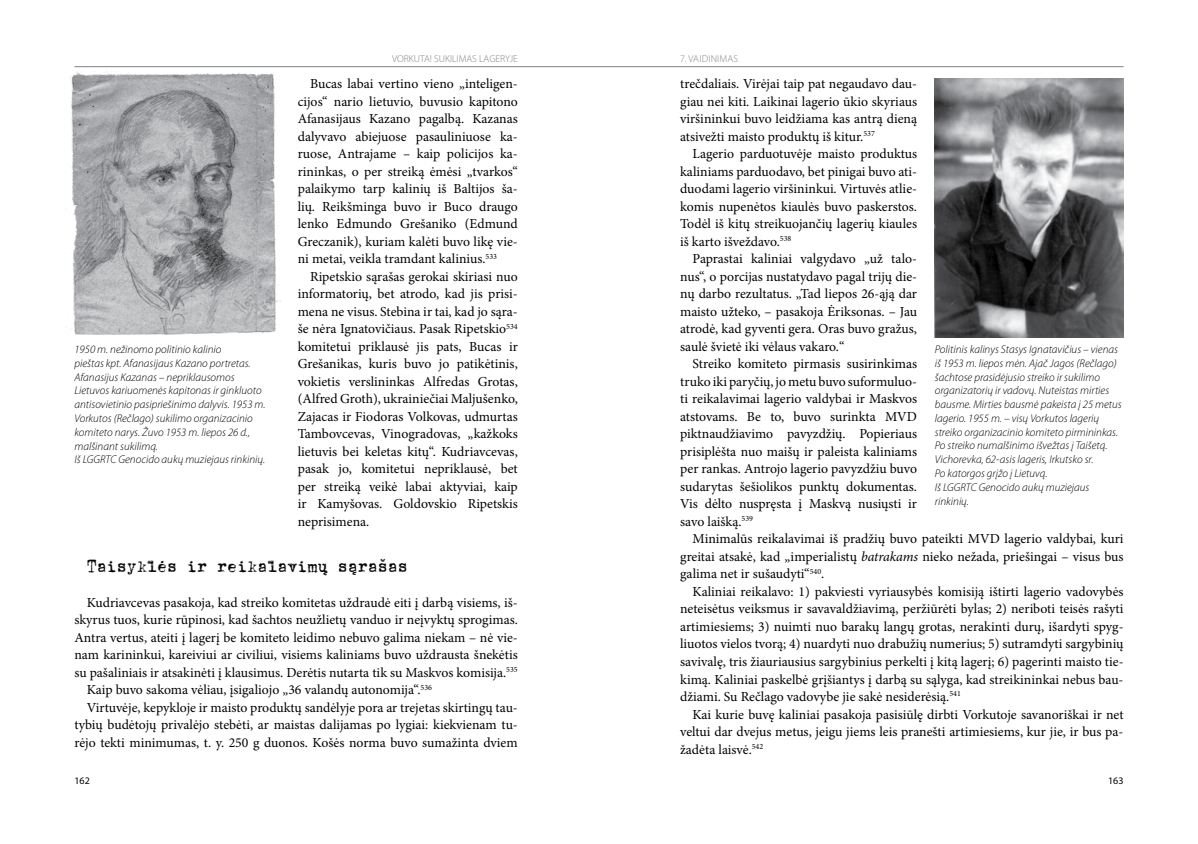
<style>
.page{position:relative;width:1198px;height:844px;background:#fff}
.page>*{position:absolute;margin:0;border:0;box-sizing:border-box;transform-origin:0 0}
.t1{font:18.75px "Underwood 1913 Normal";color:#000}
.t2{font:13.75px/17.5px "Minion Pro";color:#000;text-align:justify}
.t3{font:italic 300 11.25px/13.8px "Myriad Pro";color:#000}
.t4{font:300 10px "Myriad Pro";color:#808285}
.t5{font:10px "Myriad Pro";color:#000}
.s1{font-style:italic}
</style>
<div class="page">
<hr style="left:74px;top:66px;width:1049px;height:1px;background:#808285">
<img style="left:66px;top:71px;width:214px;height:264px">
<img style="left:935px;top:78px;width:188px;height:259px">
<p class="t4" style="left:392px;top:53px;width:127px">VORKUTA! SUKILIMAS LAGERYJE</p>
<p class="t4" style="left:680px;top:53px;width:44px">7. VAIDINIMAS</p>
<p class="t2" style="left:298px;top:75px;width:222px;text-indent:12px">Bucas labai vertino vieno „inteligen&shy;cijos“ nario lietuvio, buvusio kapitono Afanasijaus Kazano pagalbą. Kazanas dalyvavo abiejuose pasauliniuose ka&shy;ruose, Antrajame – kaip policijos ka&shy;rininkas, o per streiką ėmėsi „tvarkos“ palaikymo tarp kalinių iš Baltijos ša&shy;lių. Reikšminga buvo ir Buco draugo lenko Edmundo Grešaniko (Edmund Greczanik), kuriam kalėti buvo likę vie&shy;ni metai, veikla tramdant kalinius.<sup>533</sup></p>
<p class="t2" style="left:298px;top:267px;width:222px;text-indent:12px">Ripetskio sąrašas gerokai skiriasi nuo informatorių, bet atrodo, kad jis prisi&shy;mena ne visus. Stebina ir tai, kad jo sąra&shy;še nėra Ignatovičiaus. Pasak Ripetskio<sup>534 </sup>komitetui priklausė jis pats, Bucas ir Grešanikas, kuris buvo jo patikėtinis, vokietis verslininkas Alfredas Grotas, (Alfred Groth), ukrainiečiai Maljušenko, Zajacas ir Fiodoras Volkovas, udmurtas Tambovcevas, Vinogradovas, „kažkoks lietuvis bei keletas kitų“. Kudriavcevas, pasak jo, komitetui nepriklausė, bet per streiką veikė labai aktyviai, kaip ir Kamyšovas. Goldovskio Ripetskis neprisimena.</p>
<h1 class="t1" style="left:87px;top:553px;width:322px">Taisyklės ir reikalavimų sąrašas</h1>
<p class="t2" style="left:87px;top:593px;width:432px">Kudriavcevas pasakoja, kad streiko komitetas uždraudė eiti į darbą visiems, iš-</p>
<p class="t2" style="left:74px;top:611px;width:445px">skyrus tuos, kurie rūpinosi, kad šachtos neužlietų vanduo ir neįvyktų sprogimas.</p>
<p class="t2" style="left:74px;top:628px;width:445px">Antra vertus, ateiti į lagerį be komiteto leidimo nebuvo galima niekam – nė vie-</p>
<p class="t2" style="left:74px;top:646px;width:445px">nam karininkui, kareiviui ar civiliui, visiems kaliniams buvo uždrausta šnekėtis</p>
<p class="t2" style="left:74px;top:663px;width:445px">su pašaliniais ir atsakinėti į klausimus. Derėtis nutarta tik su Maskvos komisija.<sup>535</sup></p>
<p class="t2" style="left:87px;top:680px;width:347px">Kaip buvo sakoma vėliau, įsigaliojo „36 valandų autonomija“.<sup>536</sup></p>
<p class="t2" style="left:87px;top:698px;width:432px">Virtuvėje, kepykloje ir maisto produktų sandėlyje pora ar trejetas skirtingų tau-</p>
<p class="t2" style="left:74px;top:716px;width:445px">tybių budėtojų privalėjo stebėti, ar maistas dalijamas po lygiai: kiekvienam tu-</p>
<p class="t2" style="left:74px;top:733px;width:445px">rėjo tekti minimumas, t. y. 250 g duonos. Košės norma buvo sumažinta dviem</p>
<p class="t2" style="left:680px;top:75px;width:238px">trečdaliais. Virėjai taip pat negaudavo dau&shy;giau nei kiti. Laikinai lagerio ūkio skyriaus viršininkui buvo leidžiama kas antrą dieną atsivežti maisto produktų iš kitur.<sup>537</sup></p>
<p class="t2" style="left:680px;top:145px;width:238px;text-indent:12px">Lagerio parduotuvėje maisto produktus kaliniams parduodavo, bet pinigai buvo ati&shy;duodami lagerio viršininkui. Virtuvės atlie&shy;komis nupenėtos kiaulės buvo paskerstos.<br>Todėl iš kitų streikuojančių lagerių kiaules iš karto išveždavo.<sup>538</sup></p>
<p class="t2" style="left:680px;top:250px;width:238px;text-indent:12px">Paprastai kaliniai valgydavo „už talo&shy;nus“, o porcijas nustatydavo pagal trijų die&shy;nų darbo rezultatus. „Tad liepos 26-ąją dar maisto užteko, – pasakoja Ėriksonas. – Jau atrodė, kad gyventi gera. Oras buvo gražus, saulė švietė iki vėlaus vakaro.“</p>
<p class="t2" style="left:680px;top:355px;width:238px;text-indent:12px">Streiko komiteto pirmasis susirinkimas truko iki paryčių, jo metu buvo suformuluo&shy;ti reikalavimai lagerio valdybai ir Maskvos atstovams. Be to, buvo surinkta MVD piktnaudžiavimo pavyzdžių. Popieriaus prisiplėšta nuo maišų ir paleista kaliniams per rankas. Antrojo lagerio pavyzdžiu buvo sudarytas šešiolikos punktų dokumentas.<br>Vis dėlto nuspręsta į Maskvą nusiųsti ir savo laišką.<sup>539</sup></p>
<p class="t2" style="left:680px;top:530px;width:445px;text-indent:12px">Minimalūs reikalavimai iš pradžių buvo pateikti MVD lagerio valdybai, kuri greitai atsakė, kad „imperialistų <span class="s1">batrakams</span> nieko nežada, priešingai – visus bus galima net ir sušaudyti“<sup>540</sup>.</p>
<p class="t2" style="left:680px;top:582px;width:445px;text-indent:12px">Kaliniai reikalavo: 1) pakviesti vyriausybės komisiją ištirti lagerio vadovybės neteisėtus veiksmus ir savavaldžiavimą, peržiūrėti bylas; 2) neriboti teisės rašyti artimiesiems; 3) nuimti nuo barakų langų grotas, nerakinti durų, išardyti spyg&shy;liuotos vielos tvorą; 4) nuardyti nuo drabužių numerius; 5) sutramdyti sargybinių savivalę, tris žiauriausius sargybinius perkelti į kitą lagerį; 6) pagerinti maisto tie&shy;kimą. Kaliniai paskelbė grįšiantys į darbą su sąlyga, kad streikininkai nebus bau&shy;džiami. Su Rečlago vadovybe jie sakė nesiderėsią.<sup>541</sup></p>
<p class="t2" style="left:680px;top:705px;width:445px;text-indent:12px">Kai kurie buvę kaliniai pasakoja pasisiūlę dirbti Vorkutoje savanoriškai ir net veltui dar dvejus metus, jeigu jiems leis pranešti artimiesiems, kur jie, ir bus pa&shy;žadėta laisvė.<sup>542</sup></p>
<p class="t3" style="left:74px;top:342px;width:193px">1950 m. nežinomo politinio kalinio<br>pieštas kpt. Afanasijaus Kazano portretas.<br>Afanasijus Kazanas – nepriklausomos Lietuvos kariuomenės kapitonas ir ginkluoto antisovietinio pasipriešinimo dalyvis. 1953 m.<br>Vorkutos (Rečlago) sukilimo organizacinio komiteto narys. Žuvo 1953 m. liepos 26 d., malšinant sukilimą.<br>Iš LGGRTC Genocido aukų muziejaus rinkinių.</p>
<p class="t3" style="left:935px;top:342px;width:188px">Politinis kalinys Stasys Ignatavičius – vienas iš 1953 m. liepos mėn. Ajač Jagos (Rečlago) šachtose prasidėjusio streiko ir sukilimo organizatorių ir vadovų. Nuteistas mirties bausme. Mirties bausmė pakeista į 25 metus lagerio. 1955 m. – visų Vorkutos lagerių streiko organizacinio komiteto pirmininkas.<br>Po streiko numalšinimo išvežtas į Taišetą.<br>Vichorevka, 62-asis lageris, Irkutsko sr.<br>Po katorgos grįžo į Lietuvą.<br>Iš LGGRTC Genocido aukų muziejaus rinkinių.</p>
<p class="t5" style="left:74px;top:774px;width:17px">162</p>
<p class="t5" style="left:1108px;top:774px;width:17px">163</p>
</div>
